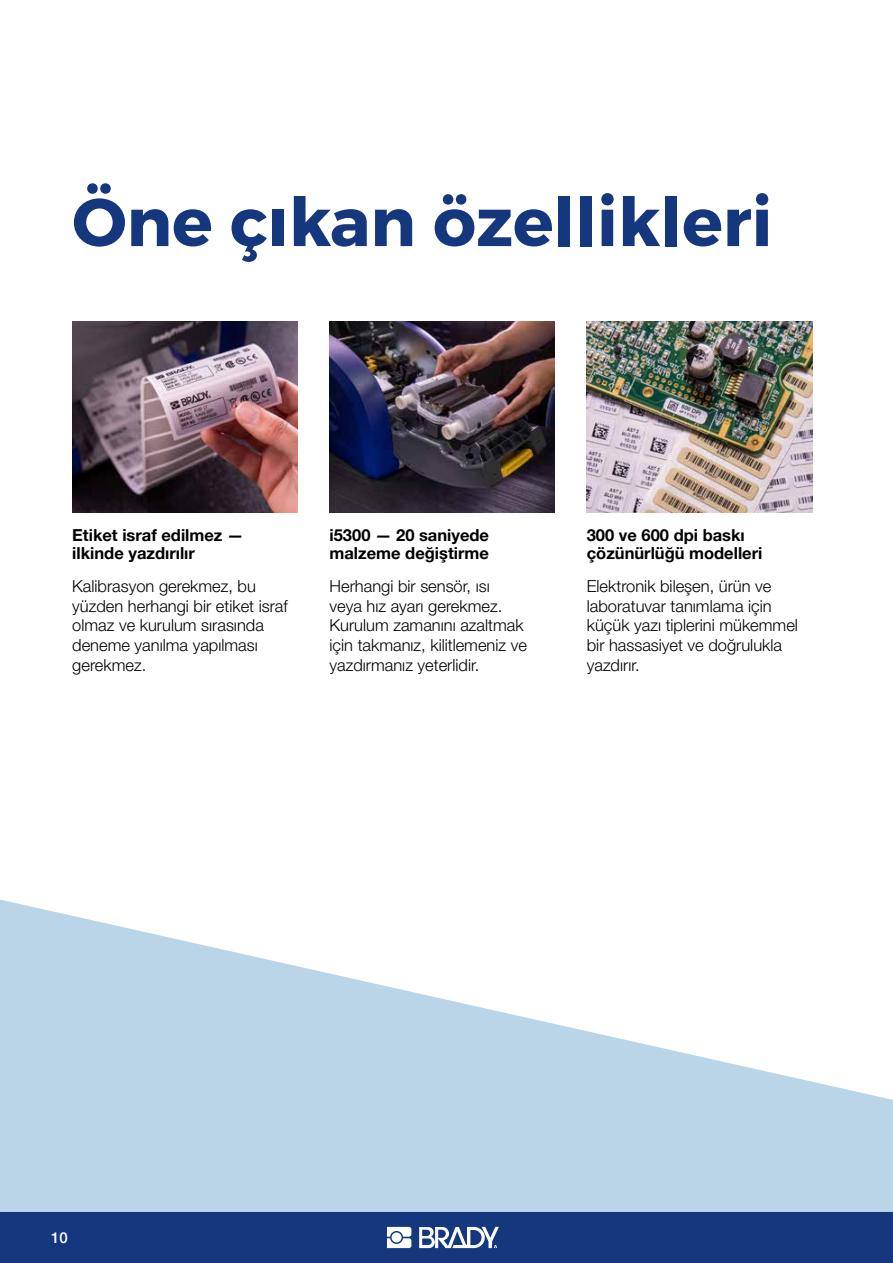
<style>
.page{position:relative;width:893px;height:1263px;background:#fff}
.page>*{position:absolute;margin:0;border:0;box-sizing:border-box;transform-origin:0 0}
.t1{font:700 67.5px "Montserrat";color:#14377d}
.t2{font:300 16.5px/19.8px "Helvetica Neue LT Pro";color:#000}
.t3{font:700 16.5px/18px "Helvetica Neue LT Pro";color:#000}
.t4{font:500 15px "Helvetica Neue LT Pro";color:#fff}
</style>
<div class="page">
<div style="left:0;top:1212px;width:893px;height:51px;background:#14377d"></div>
<svg style="left:387px;top:1227px;width:24px;height:21px"></svg>
<svg style="left:419px;top:1227px;width:80px;height:21px"></svg>
<svg style="left:0;top:899px;width:893px;height:313px;fill:#bad5e8"></svg>
<img style="left:72px;top:321px;width:226px;height:191px">
<img style="left:330px;top:321px;width:225px;height:191px">
<img style="left:587px;top:321px;width:225px;height:191px">
<h1 class="t1" style="left:72px;top:180px;width:702px">Öne çıkan özellikleri</h1>
<p class="t3" style="left:72px;top:526px;width:173px">Etiket israf edilmez — ilkinde yazdırılır</p>
<p class="t3" style="left:587px;top:526px;width:177px">300 ve 600 dpi baskı çözünürlüğü modelleri</p>
<p class="t3" style="left:330px;top:526px;width:161px">i5300 — 20 saniyede malzeme değiştirme</p>
<p class="t2" style="left:72px;top:576px;width:217px">Kalibrasyon gerekmez, bu yüzden herhangi bir etiket israf olmaz ve kurulum sırasında deneme yanılma yapılması gerekmez.</p>
<p class="t2" style="left:587px;top:576px;width:213px">Elektronik bileşen, ürün ve laboratuvar tanımlama için küçük yazı tiplerini mükemmel bir hassasiyet ve doğrulukla yazdırır.</p>
<p class="t2" style="left:330px;top:576px;width:199px">Herhangi bir sensör, ısı<br>veya hız ayarı gerekmez.<br>Kurulum zamanını azaltmak için takmanız, kilitlemeniz ve yazdırmanız yeterlidir.</p>
<p class="t4" style="left:51px;top:1228px;width:18px">10</p>
</div>
